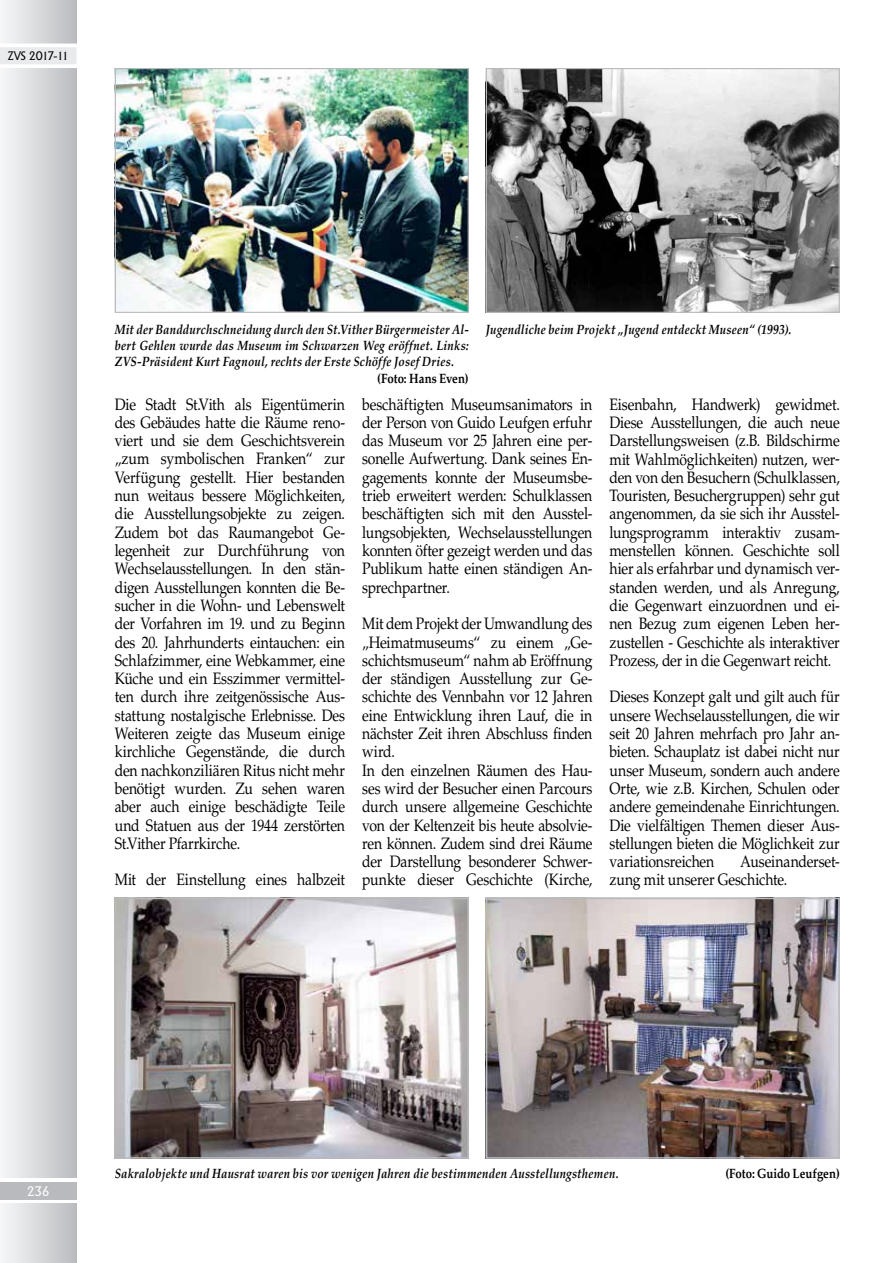
<style>
.page{position:relative;width:893px;height:1263px;background:#fff}
.page>*{position:absolute;margin:0;border:0;box-sizing:border-box;transform-origin:0 0}
.t1{font:16.5px/18.3px "Palatino LT Std";letter-spacing:-.015em;color:#000;text-align:justify;scale:.85 1}
.t2{font:italic 700 13.5px/16.2px "Palatino LT Std";letter-spacing:.015em;color:#000;text-align:justify;scale:.85 1}
.t3{font:700 13.5px "Palatino LT Std";color:#000;scale:.85 1}
.t4{font:13.5px "Adelon";color:#fff}
.t5{font:12px "Adelon";letter-spacing:-.05em;color:#000}
</style>
<div class="page">
<div style="left:0;top:0;width:77px;height:1178px;background:linear-gradient(to right,#f7f8f9,#b9bbbf)"></div>
<div style="left:0;top:1203px;width:77px;height:60px;background:linear-gradient(to right,#f7f8f9,#b9bbbf)"></div>
<img style="left:117px;top:70px;width:350px;height:241px">
<div style="left:115px;top:68px;width:354px;height:245px;border:1px solid #b8babd"></div>
<img style="left:118px;top:901px;width:348px;height:255px">
<div style="left:115px;top:898px;width:354px;height:261px;border:2px solid #b8babd"></div>
<img style="left:489px;top:901px;width:348px;height:255px">
<div style="left:486px;top:898px;width:354px;height:261px;border:2px solid #b8babd"></div>
<img style="left:488px;top:70px;width:350px;height:241px">
<div style="left:486px;top:68px;width:354px;height:245px;border:1px solid #b8babd"></div>
<div style="left:0;top:1182px;width:77px;height:17px;background:#b8babd"></div>
<svg style="left:0;top:42px;width:77px;height:28px"></svg>
<p class="t5" style="left:8px;top:49px;width:63px">ZVS 2017-11</p>
<p class="t2" style="left:115px;top:321px;width:418px">Mit der Banddurchschneidung durch den St.Vither Bürgermeister Al&shy;bert Gehlen wurde das Museum im Schwarzen Weg eröffnet. Links:<br>ZVS-Präsident Kurt Fagnoul, rechts der Erste Schöffe Josef Dries.</p>
<p class="t3" style="left:377px;top:370px;width:109px">(Foto: Hans Even)</p>
<p class="t2" style="left:486px;top:321px;width:361px">Jugendliche beim Projekt „Jugend entdeckt Museen“ (1993).</p>
<p class="t1" style="left:115px;top:395px;width:272px">Die Stadt St.Vith als Eigentümerin des Gebäudes hatte die Räume reno&shy;viert und sie dem Geschichtsverein „zum symbolischen Franken“ zur Verfügung gestellt. Hier bestanden nun weitaus bessere Möglichkeiten, die Ausstellungsobjekte zu zeigen.<br>Zudem bot das Raumangebot Ge&shy;legenheit zur Durchführung von Wechselausstellungen. In den stän&shy;digen Ausstellungen konnten die Be&shy;sucher in die Wohn- und Lebenswelt der Vorfahren im 19. und zu Beginn des 20. Jahrhunderts eintauchen: ein Schlafzimmer, eine Webkammer, eine Küche und ein Esszimmer vermittel&shy;ten durch ihre zeitgenössische Aus&shy;stattung nostalgische Erlebnisse. Des Weiteren zeigte das Museum einige kirchliche Gegenstände, die durch den nachkonziliären Ritus nicht mehr benötigt wurden. Zu sehen waren aber auch einige beschädigte Teile und Statuen aus der 1944 zerstörten St.Vither Pfarrkirche.</p>
<p class="t1" style="left:115px;top:871px;width:272px">Mit der Einstellung eines halbzeit</p>
<p class="t1" style="left:362px;top:395px;width:272px">beschäftigten Museumsanimators in der Person von Guido Leufgen erfuhr das Museum vor 25 Jahren eine per&shy;sonelle Aufwertung. Dank seines En&shy;gagements konnte der Museumsbe&shy;trieb erweitert werden: Schulklassen beschäftigten sich mit den Ausstel&shy;lungsobjekten, Wechselausstellungen konnten öfter gezeigt werden und das Publikum hatte einen ständigen An&shy;sprechpartner.</p>
<p class="t1" style="left:362px;top:615px;width:272px;text-align:left">Mit dem Projekt der Umwandlung des „Heimatmuseums“ zu einem „Ge&shy;schichtsmuseum“ nahm ab Eröffnung der ständigen Ausstellung zur Ge&shy;schichte des Vennbahn vor 12 Jahren eine Entwicklung ihren Lauf, die in nächster Zeit ihren Abschluss finden wird.<br>In den einzelnen Räumen des Hau&shy;ses wird der Besucher einen Parcours durch unsere allgemeine Geschichte von der Keltenzeit bis heute absolvie&shy;ren können. Zudem sind drei Räume der Darstellung besonderer Schwer&shy;punkte dieser Geschichte (Kirche,</p>
<p class="t1" style="left:609px;top:395px;width:272px">Eisenbahn, Handwerk) gewidmet.<br>Diese Ausstellungen, die auch neue Darstellungsweisen (z.B. Bildschirme mit Wahlmöglichkeiten) nutzen, wer&shy;den von den Besuchern (Schulklassen, Touristen, Besuchergruppen) sehr gut angenommen, da sie sich ihr Ausstel&shy;lungsprogramm interaktiv zusam&shy;menstellen können. Geschichte soll hier als erfahrbar und dynamisch ver&shy;standen werden, und als Anregung, die Gegenwart einzuordnen und ei&shy;nen Bezug zum eigenen Leben her&shy;zustellen - Geschichte als interaktiver Prozess, der in die Gegenwart reicht.</p>
<p class="t1" style="left:609px;top:688px;width:272px">Dieses Konzept galt und gilt auch für unsere Wechselausstellungen, die wir seit 20 Jahren mehrfach pro Jahr an&shy;bieten. Schauplatz ist dabei nicht nur unser Museum, sondern auch andere Orte, wie z.B. Kirchen, Schulen oder andere gemeindenahe Einrichtungen.<br>Die vielfältigen Themen dieser Aus&shy;stellungen bieten die Möglichkeit zur variationsreichen</p>
<p class="t1" style="left:609px;top:853px;width:272px;text-indent:131px">Auseinanderset&shy;zung mit unserer Geschichte.</p>
<p class="t4" style="left:27px;top:1183px;width:25px">236</p>
<p class="t2" style="left:115px;top:1165px;width:594px">Sakralobjekte und Hausrat waren bis vor wenigen Jahren die bestimmenden Ausstellungsthemen.</p>
<p class="t3" style="left:725px;top:1165px;width:136px">(Foto: Guido Leufgen)</p>
</div>
